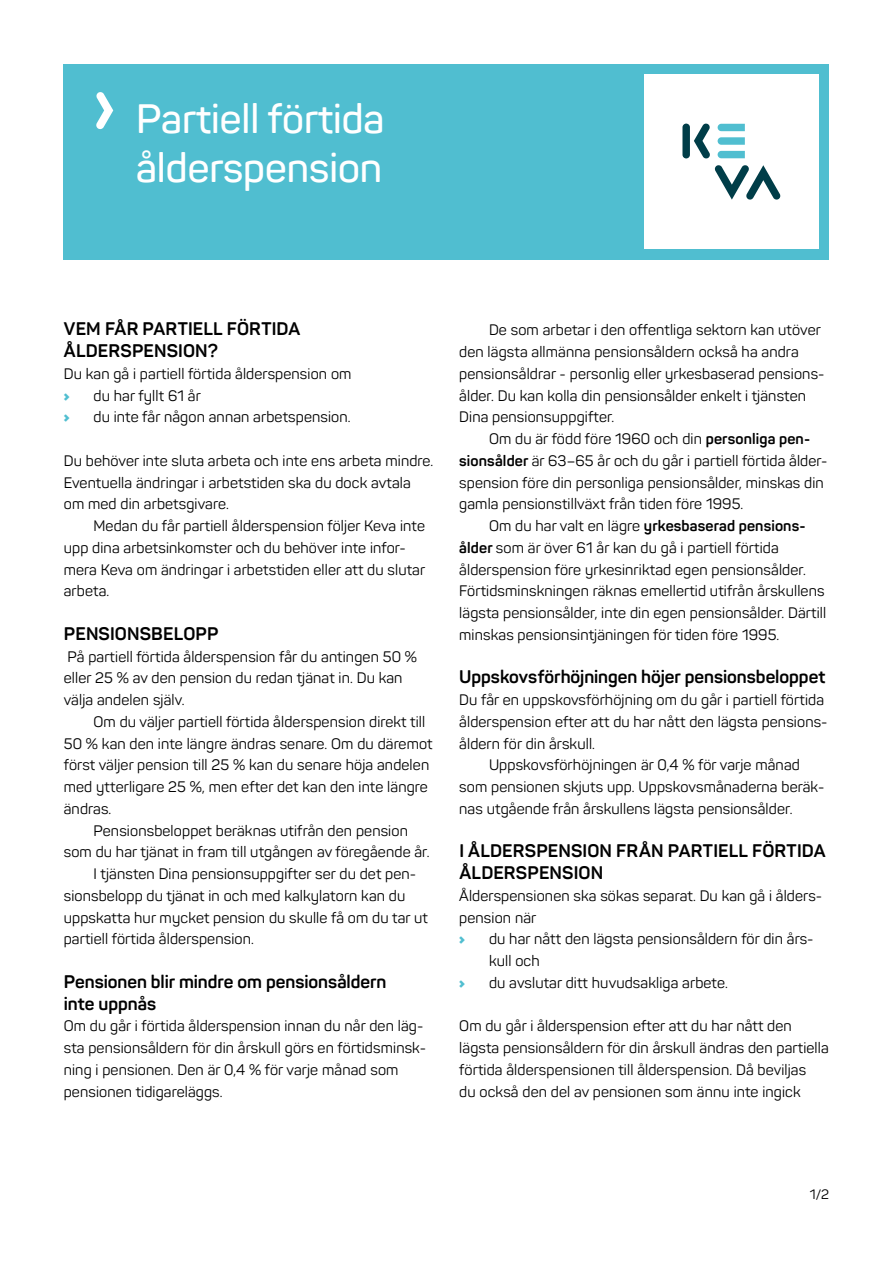
<style>
.page{position:relative;width:893px;height:1263px;background:#fff}
.page>*{position:absolute;margin:0;border:0;box-sizing:border-box;transform-origin:0 0}
.t1{font:600 40.5px/49.5px "Panton";color:#fff}
.t2{font:700 18px/21.8px "Panton";letter-spacing:.005em;color:#000}
.Leipäteksti_sis{font:15px/21.8px "Panton";letter-spacing:.01em;color:#000}
.Leipäteksti{font:15px/21.8px "Panton";letter-spacing:.01em;color:#000}
.t3{font:800 15px "Panton";color:#50bed0}
.t4{font:13.5px "Panton";color:#000}
.s1{font-weight:700}
</style>
<div class="page">
<div style="left:64px;top:64px;width:765px;height:195px;background:#50bed0"></div>
<svg style="left:96px;top:92px;width:17px;height:38px"></svg>
<div style="left:644px;top:74px;width:175px;height:175px;background:#fff"></div>
<svg style="left:682px;top:123px;width:99px;height:77px"></svg>
<h1 class="t1" style="left:136px;top:93px;width:250px">Partiell förtida ålderspension</h1>
<h2 class="t2" style="left:64px;top:318px;width:238px">VEM FÅR PARTIELL FÖRTIDA<br>ÅLDERSPENSION?</h2>
<p class="Leipäteksti" style="left:64px;top:363px;width:289px">Du kan gå i partiell förtida ålderspension om</p>
<p class="t3" style="left:64px;top:385px;width:7px">›</p>
<p class="Leipäteksti_sis" style="left:94px;top:384px;width:109px">du har fyllt 61 år</p>
<p class="t3" style="left:64px;top:407px;width:7px">›</p>
<p class="Leipäteksti_sis" style="left:94px;top:406px;width:259px">du inte får någon annan arbetspension.</p>
<p class="Leipäteksti" style="left:64px;top:450px;width:371px">Du behöver inte sluta arbeta och inte ens arbeta mindre.<br>Eventuella ändringar i arbetstiden ska du dock avtala om med din arbetsgivare.</p>
<p class="Leipäteksti_sis" style="left:64px;top:515px;width:363px;text-indent:30px">Medan du får partiell ålderspension följer Keva inte upp dina arbetsinkomster och du behöver inte infor&shy;mera Keva om ändringar i arbetstiden eller att du slutar arbeta.</p>
<h2 class="t2" style="left:64px;top:622px;width:156px">PENSIONSBELOPP</h2>
<p class="Leipäteksti" style="left:64px;top:645px;width:355px">På partiell förtida ålderspension får du antingen 50 % eller 25 % av den pension du redan tjänat in. Du kan välja andelen själv.</p>
<p class="Leipäteksti_sis" style="left:64px;top:711px;width:370px;text-indent:30px">Om du väljer partiell förtida ålderspension direkt till 50 % kan den inte längre ändras senare. Om du däremot först väljer pension till 25 % kan du senare höja andelen med ytterligare 25 %, men efter det kan den inte längre ändras.</p>
<p class="Leipäteksti_sis" style="left:64px;top:819px;width:367px;text-align:center">Pensionsbeloppet beräknas utifrån den pension<br>som du har tjänat in fram till utgången av föregående år.</p>
<p class="Leipäteksti_sis" style="left:64px;top:863px;width:366px;text-indent:30px">I tjänsten Dina pensionsuppgifter ser du det pen&shy;sionsbelopp du tjänat in och med kalkylatorn kan du uppskatta hur mycket pension du skulle få om du tar ut partiell förtida ålderspension.</p>
<h3 class="t2" style="left:64px;top:970px;width:324px">Pensionen blir mindre om pensionsåldern inte uppnås</h3>
<p class="Leipäteksti" style="left:64px;top:1015px;width:364px">Om du går i förtida ålderspension innan du når den läg&shy;sta pensionsåldern för din årskull görs en förtidsminsk&shy;ning i pensionen. Den är 0,4 % för varje månad som pensionen tidigareläggs.</p>
<p class="Leipäteksti_sis" style="left:459px;top:319px;width:367px;text-indent:30px">De som arbetar i den offentliga sektorn kan utöver den lägsta allmänna pensionsåldern också ha andra pensionsåldrar - personlig eller yrkesbaserad pensions&shy;ålder. Du kan kolla din pensionsålder enkelt i tjänsten Dina pensionsuppgifter.</p>
<p class="Leipäteksti_sis" style="left:459px;top:428px;width:370px;text-indent:30px">Om du är född före 1960 och din <span class="s1">personliga pen&shy;sionsålder</span> är 63–65 år och du går i partiell förtida ålder&shy;spension före din personliga pensionsålder, minskas din gamla pensionstillväxt från tiden före 1995.</p>
<p class="Leipäteksti_sis" style="left:459px;top:515px;width:368px;text-indent:30px">Om du har valt en lägre <span class="s1">yrkesbaserad pensions&shy;ålder</span> som är över 61 år kan du gå i partiell förtida ålderspension före yrkesinriktad egen pensionsålder.<br>Förtidsminskningen räknas emellertid utifrån årskullens lägsta pensionsålder, inte din egen pensionsålder. Därtill minskas pensionsintjäningen för tiden före 1995.</p>
<h3 class="t2" style="left:459px;top:666px;width:368px">Uppskovsförhöjningen höjer pensionsbeloppet</h3>
<p class="Leipäteksti" style="left:459px;top:689px;width:370px">Du får en uppskovsförhöjning om du går i partiell förtida ålderspension efter att du har nått den lägsta pensions&shy;åldern för din årskull.</p>
<p class="Leipäteksti_sis" style="left:459px;top:754px;width:367px;text-indent:30px">Uppskovsförhöjningen är 0,4 % för varje månad som pensionen skjuts upp. Uppskovsmånaderna beräk&shy;nas utgående från årskullens lägsta pensionsålder.</p>
<h2 class="t2" style="left:459px;top:840px;width:368px">I ÅLDERSPENSION FRÅN PARTIELL FÖRTIDA<br>ÅLDERSPENSION</h2>
<p class="Leipäteksti" style="left:459px;top:885px;width:364px">Ålderspensionen ska sökas separat. Du kan gå i ålders&shy;pension när</p>
<p class="t3" style="left:459px;top:929px;width:7px">›</p>
<p class="Leipäteksti_sis" style="left:489px;top:928px;width:326px">du har nått den lägsta pensionsåldern för din års&shy;kull och</p>
<p class="t3" style="left:459px;top:973px;width:7px">›</p>
<p class="Leipäteksti_sis" style="left:489px;top:972px;width:241px">du avslutar ditt huvudsakliga arbete.</p>
<p class="Leipäteksti" style="left:459px;top:1015px;width:371px">Om du går i ålderspension efter att du har nått den lägsta pensionsåldern för din årskull ändras den partiella förtida ålderspensionen till ålderspension. Då beviljas<br>du också den del av pensionen som ännu inte ingick</p>
<p class="t4" style="left:810px;top:1186px;width:21px">1/2</p>
</div>
